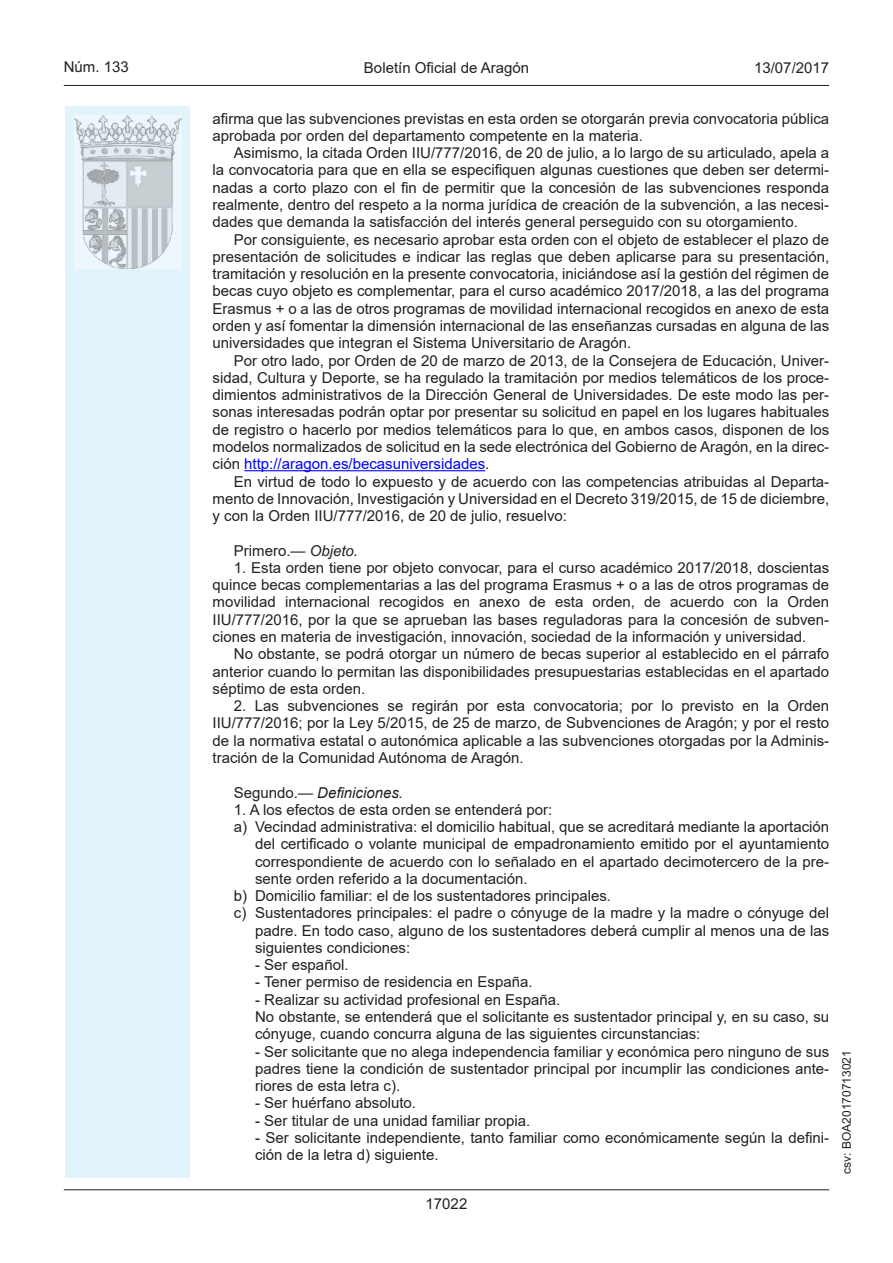
<style>
.page{position:relative;width:893px;height:1263px;background:#fff}
.page>*{position:absolute;margin:0;border:0;box-sizing:border-box;transform-origin:0 0}
.inicio_de_parrafo{font:15px/17.2px "Arial";color:#231f20;text-align:justify}
.Sangrado_01{font:15px/17.2px "Arial";color:#231f20;text-align:justify}
.estilo_head-c{font:15px "Arial";color:#231f20}
.inicio_de_parrafo-2{font:15px "Arial Italic MT2";color:#231f20}
.estilo_head-d{font:15px "Arial MT2";color:#231f20}
.estilo_head-i{font:15px "Arial MT2";color:#231f20}
.numero_pagina{font:15px "Arial MT2";color:#231f20}
.estilo_head-i-2{font:12px "Arial MT2";color:#231f20}
.s1{color:#00f}
.s2{font-family:"Arial MT2"}
.s3{font-style:italic}
.s4{font-family:"Arial"}
</style>
<div class="page">
<div style="left:65px;top:106px;width:125px;height:1072px;background:#e1f4fc"></div>
<img style="left:75px;top:115px;width:106px;height:153px">
<hr style="left:64px;top:85px;width:765px;height:1px;background:#231f20">
<hr style="left:64px;top:1189px;width:765px;height:1px;background:#231f20">
<hr style="left:244px;top:470px;width:241px;height:1px;background:#00f">
<p class="estilo_head-i" style="left:64px;top:57px;width:67px">Núm. 133</p>
<p class="estilo_head-c" style="left:364px;top:57px;width:167px">Boletín Oficial de Aragón</p>
<p class="estilo_head-d" style="left:754px;top:57px;width:77px">13/07/2017</p>
<p class="inicio_de_parrafo" style="left:213px;top:110px;width:618px">afirma que las subvenciones previstas en esta orden se otorgarán previa convocatoria pública aprobada por orden del departamento competente en la materia.</p>
<p class="inicio_de_parrafo" style="left:213px;top:144px;width:618px;text-indent:21px">Asimismo, la citada Orden IIU/777/2016, de 20 de julio, a lo largo de su articulado, apela a la convocatoria para que en ella se especifiquen algunas cuestiones que deben ser determi&shy;nadas a corto plazo con el fin de permitir que la concesión de las subvenciones responda realmente, dentro del respeto a la norma jurídica de creación de la subvención, a las necesi&shy;dades que demanda la satisfacción del interés general perseguido con su otorgamiento.</p>
<p class="inicio_de_parrafo" style="left:213px;top:231px;width:618px;text-indent:21px">Por consiguiente, es necesario aprobar esta orden con el objeto de establecer el plazo de presentación de solicitudes e indicar las reglas que deben aplicarse para su presentación, tramitación y resolución en la presente convocatoria, iniciándose así la gestión del régimen de becas cuyo objeto es complementar, para el curso académico 2017/2018, a las del programa Erasmus + o a las de otros programas de movilidad internacional recogidos en anexo de esta orden y así fomentar la dimensión internacional de las enseñanzas cursadas en alguna de las universidades que integran el Sistema Universitario de Aragón.</p>
<p class="inicio_de_parrafo" style="left:213px;top:352px;width:618px;text-indent:21px">Por otro lado, por Orden de 20 de marzo de 2013, de la Consejera de Educación, Univer&shy;sidad, Cultura y Deporte, se ha regulado la tramitación por medios telemáticos de los proce&shy;dimientos administrativos de la Dirección General de Universidades. De este modo las per&shy;sonas interesadas podrán optar por presentar su solicitud en papel en los lugares habituales de registro o hacerlo por medios telemáticos para lo que, en ambos casos, disponen de los modelos normalizados de solicitud en la sede electrónica del Gobierno de Aragón, en la direc&shy;ción <span class="s1">http://aragon.es/becasuniversidades</span><span class="s2">.</span></p>
<p class="inicio_de_parrafo" style="left:213px;top:472px;width:618px;text-indent:21px">En virtud de todo lo expuesto y de acuerdo con las competencias atribuidas al Departa&shy;mento de Innovación, Investigación y Universidad en el Decreto 319/2015, de 15 de diciembre, y con la Orden IIU/777/2016, de 20 de julio, resuelvo:</p>
<p class="inicio_de_parrafo" style="left:234px;top:542px;width:126px">Primero.— <span class="s3">Objeto.</span></p>
<p class="inicio_de_parrafo" style="left:213px;top:559px;width:618px;text-indent:21px">1. Esta orden tiene por objeto convocar, para el curso académico 2017/2018, doscientas quince becas complementarias a las del programa Erasmus + o a las de otros programas de movilidad internacional recogidos en anexo de esta orden, de acuerdo con la Orden IIU/777/2016, por la que se aprueban las bases reguladoras para la concesión de subven&shy;ciones en materia de investigación, innovación, sociedad de la información y universidad.</p>
<p class="inicio_de_parrafo" style="left:213px;top:645px;width:618px;text-indent:21px">No obstante, se podrá otorgar un número de becas superior al establecido en el párrafo anterior cuando lo permitan las disponibilidades presupuestarias establecidas en el apartado séptimo de esta orden.</p>
<p class="inicio_de_parrafo" style="left:213px;top:697px;width:618px;text-indent:21px">2. Las subvenciones se regirán por esta convocatoria; por lo previsto en la Orden IIU/777/2016; por la Ley 5/2015, de 25 de marzo, de Subvenciones de Aragón; y por el resto de la normativa estatal o autonómica aplicable a las subvenciones otorgadas por la Adminis&shy;tración de la Comunidad Autónoma de Aragón.</p>
<p class="inicio_de_parrafo-2" style="left:234px;top:782px;width:171px"><span class="s4">Segundo.—</span> Definiciones.</p>
<p class="inicio_de_parrafo" style="left:234px;top:801px;width:320px">1. A los efectos de esta orden se entenderá por:</p>
<p class="Sangrado_01" style="left:255px;top:818px;width:576px;text-indent:-21px">a) Vecindad administrativa: el domicilio habitual, que se acreditará mediante la aportación del certificado o volante municipal de empadronamiento emitido por el ayuntamiento correspondiente de acuerdo con lo señalado en el apartado decimotercero de la pre&shy;sente orden referido a la documentación.</p>
<p class="Sangrado_01" style="left:234px;top:887px;width:379px">b) Domicilio familiar: el de los sustentadores principales.</p>
<p class="Sangrado_01" style="left:255px;top:904px;width:576px;text-indent:-21px">c) Sustentadores principales: el padre o cónyuge de la madre y la madre o cónyuge del padre. En todo caso, alguno de los sustentadores deberá cumplir al menos una de las siguientes condiciones:</p>
<p class="Sangrado_01" style="left:255px;top:956px;width:95px">- Ser español.</p>
<p class="Sangrado_01" style="left:255px;top:973px;width:279px">- Tener permiso de residencia en España.</p>
<p class="Sangrado_01" style="left:255px;top:991px;width:307px">- Realizar su actividad profesional en España.</p>
<p class="Sangrado_01" style="left:255px;top:1008px;width:576px">No obstante, se entenderá que el solicitante es sustentador principal y, en su caso, su cónyuge, cuando concurra alguna de las siguientes circunstancias:</p>
<p class="Sangrado_01" style="left:255px;top:1042px;width:576px">- Ser solicitante que no alega independencia familiar y económica pero ninguno de sus padres tiene la condición de sustentador principal por incumplir las condiciones ante&shy;riores de esta letra c).</p>
<p class="Sangrado_01" style="left:255px;top:1094px;width:162px">- Ser huérfano absoluto.</p>
<p class="Sangrado_01" style="left:255px;top:1112px;width:277px">- Ser titular de una unidad familiar propia.</p>
<p class="Sangrado_01" style="left:255px;top:1129px;width:576px">- Ser solicitante independiente, tanto familiar como económicamente según la defini&shy;ción de la letra d) siguiente.</p>
<p class="numero_pagina" style="left:426px;top:1193px;width:43px">17022</p>
<p class="estilo_head-i-2" style="left:838px;top:1174px;width:125px;rotate:-90deg">csv: BOA20170713021</p>
</div>
